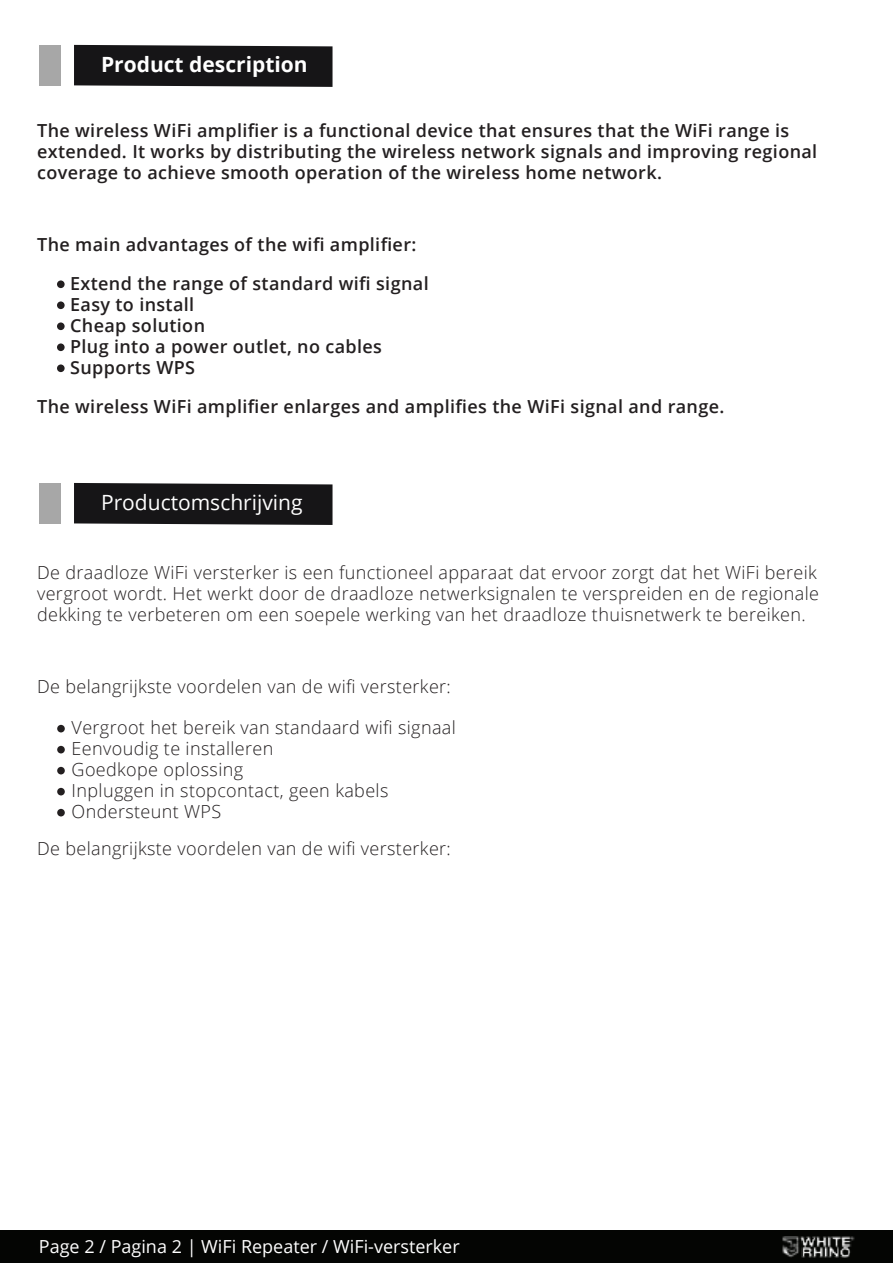
<style>
.page{position:relative;width:893px;height:1263px;background:#fff}
.page>*{position:absolute;margin:0;border:0;box-sizing:border-box;transform-origin:0 0}
.t1{font:21px "Open Sans";color:#fff}
.t2{font:700 21px "Open Sans";color:#fff}
.t3{font:300 18px/21px "Open Sans";letter-spacing:.02em;color:#231f20}
.t4{font:600 18px/21px "Open Sans";letter-spacing:.02em;color:#231f20}
.t5{font:18px "Open Sans";color:#fff}
</style>
<div class="page">
<div style="left:0;top:1230px;width:893px;height:33px;background:#040503"></div>
<img style="left:782px;top:1236px;width:73px;height:22px">
<div style="left:57px;top:725px;width:8px;height:7px;background:#231f20;border-radius:50%"></div>
<div style="left:57px;top:746px;width:8px;height:7px;background:#231f20;border-radius:50%"></div>
<div style="left:57px;top:767px;width:8px;height:7px;background:#231f20;border-radius:50%"></div>
<div style="left:57px;top:788px;width:8px;height:7px;background:#231f20;border-radius:50%"></div>
<div style="left:57px;top:809px;width:8px;height:7px;background:#231f20;border-radius:50%"></div>
<div style="left:39px;top:483px;width:22px;height:40px;background:#a7a7a7"></div>
<div style="left:74px;top:483px;width:259px;height:42px;background:#161517"></div>
<div style="left:57px;top:280px;width:8px;height:8px;background:#231f20;border-radius:50%"></div>
<div style="left:57px;top:301px;width:8px;height:8px;background:#231f20;border-radius:50%"></div>
<div style="left:57px;top:322px;width:8px;height:8px;background:#231f20;border-radius:50%"></div>
<div style="left:57px;top:343px;width:8px;height:8px;background:#231f20;border-radius:50%"></div>
<div style="left:57px;top:364px;width:8px;height:8px;background:#231f20;border-radius:50%"></div>
<div style="left:39px;top:45px;width:22px;height:40px;background:#a7a7a7"></div>
<div style="left:74px;top:45px;width:259px;height:42px;background:#161517"></div>
<p class="t2" style="left:101px;top:56px;width:208px">Product description</p>
<p class="t4" style="left:37px;top:119px;width:782px">The wireless WiFi amplifier is a functional device that ensures that the WiFi range is extended. It works by distributing the wireless network signals and improving regional coverage to achieve smooth operation of the wireless home network.</p>
<p class="t4" style="left:37px;top:233px;width:381px">The main advantages of the wifi amplifier:</p>
<p class="t4" style="left:70px;top:272px;width:360px">Extend the range of standard wifi signal<br>Easy to install<br>Cheap solution<br>Plug into a power outlet, no cables<br>Supports WPS</p>
<p class="t4" style="left:37px;top:395px;width:689px">The wireless WiFi amplifier enlarges and amplifies the WiFi signal and range.</p>
<p class="t1" style="left:101px;top:494px;width:203px">Productomschrijving</p>
<p class="t3" style="left:37px;top:562px;width:783px;text-align:justify">De draadloze WiFi versterker is een functioneel apparaat dat ervoor zorgt dat het WiFi bereik vergroot wordt. Het werkt door de draadloze netwerksignalen te verspreiden en de regionale dekking te verbeteren om een soepele werking van het draadloze thuisnetwerk te bereiken.</p>
<p class="t3" style="left:37px;top:676px;width:415px">De belangrijkste voordelen van de wifi versterker:</p>
<p class="t3" style="left:72px;top:716px;width:386px">Vergroot het bereik van standaard wifi signaal<br>Eenvoudig te installeren<br>Goedkope oplossing<br>Inpluggen in stopcontact, geen kabels<br>Ondersteunt WPS</p>
<p class="t3" style="left:37px;top:838px;width:415px">De belangrijkste voordelen van de wifi versterker:</p>
<p class="t5" style="left:39px;top:1239px;width:422px">Page 2 / Pagina 2 | WiFi Repeater / WiFi-versterker</p>
</div>
